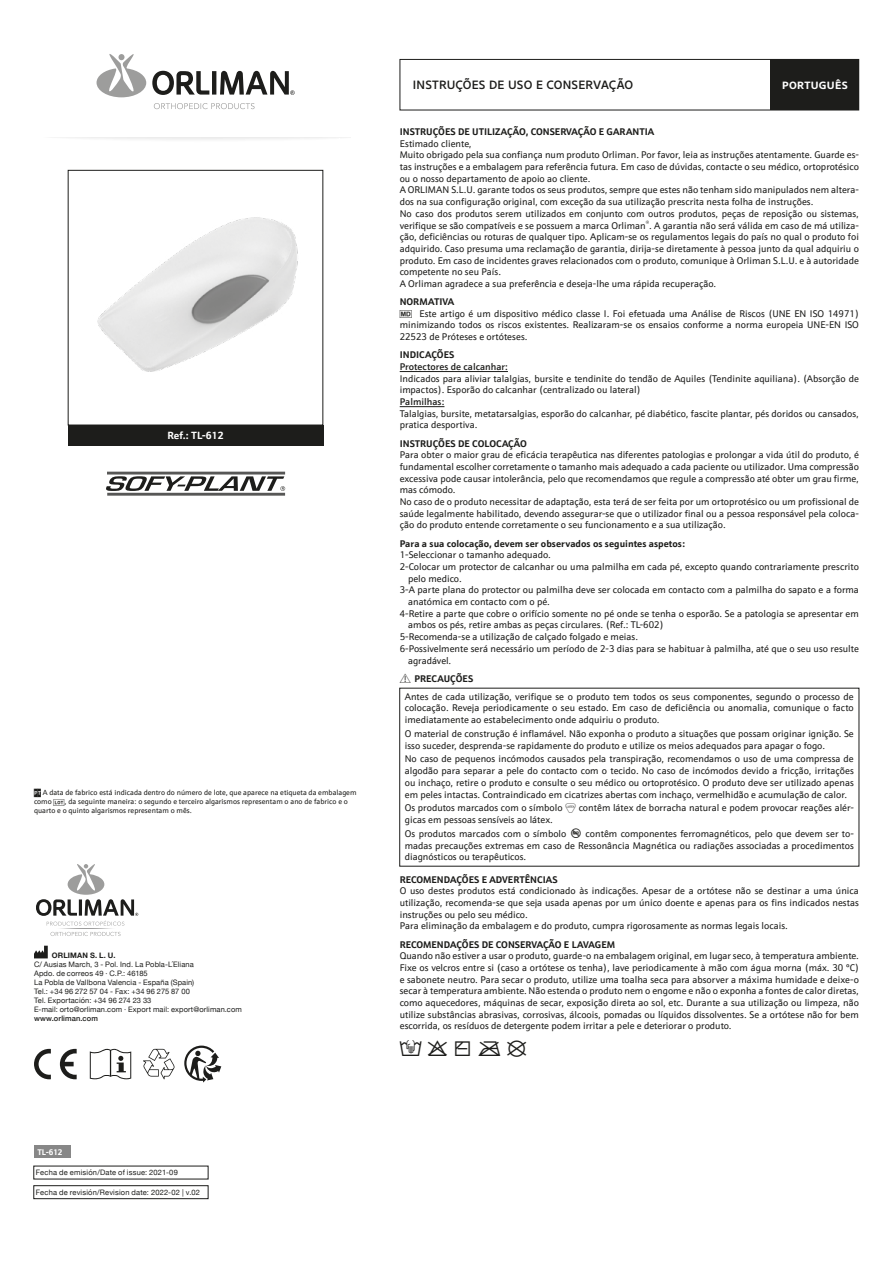
<style>
.page{position:relative;width:893px;height:1263px;background:#fff}
.page>*{position:absolute;margin:0;border:0;box-sizing:border-box;transform-origin:0 0}
.t1{font:500 12px "Core Sans NR";letter-spacing:.01em;color:#1d1d1b}
.t2{font:700 10.5px "Schnebel Sans ME";color:#fff}
.t3{font:700 10.5px "Core Sans NR";letter-spacing:.03em;color:#fff}
.t4{font:9.75px/11.7px "Schnebel Sans ME";color:#1d1d1b}
.t5{font:700 9.75px "Schnebel Sans ME";color:#1d1d1b}
.t6{font:500 9.75px "Schnebel Sans ME";color:#1d1d1b}
.t7{font:700 8.25px "Schnebel Sans ME";color:#fff}
.t8{font:7.5px/9px "Helvetica Neue";letter-spacing:.015em;color:#1d1d1b}
.t9{font:7.5px/9px "Schnebel Sans ME";color:#1d1d1b}
.t10{font:500 7.5px "Helvetica Neue";letter-spacing:.015em;color:#1d1d1b}
.t11{font:700 7.5px "Helvetica Neue";letter-spacing:.015em;color:#1d1d1b}
</style>
<div class="page">
<svg style="left:60px;top:137px;width:291px;height:3px"></svg>
<svg style="left:154px;top:103px;width:101px;height:6px"></svg>
<svg style="left:96px;top:54px;width:50px;height:43px"></svg>
<svg style="left:152px;top:71px;width:143px;height:24px"></svg>
<svg style="left:34px;top:946px;width:14px;height:12px"></svg>
<svg style="left:36px;top:864px;width:102px;height:62px"></svg>
<svg style="left:51px;top:932px;width:70px;height:4px"></svg>
<svg style="left:61px;top:928px;width:51px;height:1px"></svg>
<div style="left:34px;top:1145px;width:36px;height:13px;background:#878787"></div>
<div style="left:34px;top:1185px;width:174px;height:14px;border:1px solid #1d1d1b"></div>
<img style="left:97px;top:217px;width:201px;height:155px">
<div style="left:68px;top:425px;width:255px;height:20px;background:#1d1d1b"></div>
<hr style="left:107px;top:472px;width:178px;height:2px;background:#575756">
<hr style="left:107px;top:493px;width:178px;height:3px;background:#575756">
<svg style="left:106px;top:476px;width:179px;height:15px"></svg>
<div style="left:400px;top:59px;width:459px;height:51px;border:1px solid #1d1d1b"></div>
<div style="left:771px;top:59px;width:88px;height:51px;background:#1d1d1b"></div>
<hr style="left:400px;top:371px;width:108px;height:1px;background:#1d1d1b">
<hr style="left:400px;top:406px;width:44px;height:1px;background:#1d1d1b">
<svg style="left:34px;top:1049px;width:43px;height:30px"></svg>
<svg style="left:143px;top:1049px;width:32px;height:30px"></svg>
<svg style="left:184px;top:1045px;width:37px;height:37px"></svg>
<svg style="left:90px;top:1048px;width:41px;height:31px"></svg>
<p class="t2" style="left:167px;top:427px;width:58px">Ref.: TL-612</p>
<p class="t9" style="left:34px;top:788px;width:324px;text-indent:9px">A data de fabrico está indicada dentro do número de lote, que aparece na etiqueta da embalagem como</p>
<p class="t9" style="left:34px;top:797px;width:315px;text-indent:31px">, da seguinte maneira: o segundo e terceiro algarismos representam o ano de fabrico e o quarto e o quinto algarismos representam o mês.</p>
<p class="t11" style="left:52px;top:950px;width:65px">ORLIMAN S. L. U.</p>
<p class="t8" style="left:34px;top:961px;width:209px">C/ Ausias March, 3 - Pol. Ind. La Pobla-L´Eliana<br>Apdo. de correos 49 · C.P.: 46185<br>La Pobla de Vallbona Valencia - España (Spain)<br>Tel.: +34 96 272 57 04 - Fax: +34 96 275 87 00<br>Tel. Exportación: +34 96 274 23 33<br>E-mail: orto@orliman.com · Export mail: export@orliman.com</p>
<p class="t10" style="left:34px;top:1013px;width:65px">www.orliman.com</p>
<p class="t1" style="left:413px;top:77px;width:222px">INSTRUÇÕES DE USO E CONSERVAÇÃO</p>
<p class="t3" style="left:782px;top:78px;width:67px">PORTUGUÊS</p>
<p class="t5" style="left:400px;top:123px;width:256px">INSTRUÇÕES DE UTILIZAÇÃO, CONSERVAÇÃO E GARANTIA</p>
<p class="t4" style="left:400px;top:137px;width:461px">Estimado cliente,<br>Muito obrigado pela sua confiança num produto Orliman. Por favor, leia as instruções atentamente. Guarde es&shy;tas instruções e a embalagem para referência futura. Em caso de dúvidas, contacte o seu médico, ortoprotésico ou o nosso departamento de apoio ao cliente.<br>A ORLIMAN S.L.U. garante todos os seus produtos, sempre que estes não tenham sido manipulados nem altera&shy;dos na sua configuração original, com exceção da sua utilização prescrita nesta folha de instruções.<br>No caso dos produtos serem utilizados em conjunto com outros produtos, peças de reposição ou sistemas, verifique se são compatíveis e se possuem a marca Orliman<sup>®</sup>. A garantia não será válida em caso de má utiliza&shy;ção, deficiências ou roturas de qualquer tipo. Aplicam-se os regulamentos legais do país no qual o produto foi adquirido. Caso presuma uma reclamação de garantia, dirija-se diretamente à pessoa junto da qual adquiriu o produto. Em caso de incidentes graves relacionados com o produto, comunique à Orliman S.L.U. e à autoridade competente no seu País.<br>A Orliman agradece a sua preferência e deseja-lhe uma rápida recuperação.</p>
<p class="t5" style="left:400px;top:293px;width:56px">NORMATIVA</p>
<p class="t4" style="left:400px;top:307px;width:461px;text-align:justify;text-indent:20px">Este artigo é um dispositivo médico classe I. Foi efetuada uma Análise de Riscos (UNE EN ISO 14971) minimizando todos os riscos existentes. Realizaram-se os ensaios conforme a norma europeia UNE-EN ISO 22523 de Próteses e ortóteses.</p>
<p class="t5" style="left:400px;top:347px;width:56px">INDICAÇÕES</p>
<p class="t6" style="left:400px;top:359px;width:110px">Protectores de calcanhar:</p>
<p class="t4" style="left:400px;top:372px;width:461px">Indicados para aliviar talalgias, bursite e tendinite do tendão de Aquiles (Tendinite aquiliana). (Absorção de impactos). Esporão do calcanhar (centralizado ou lateral)</p>
<p class="t6" style="left:400px;top:394px;width:46px">Palmilhas:</p>
<p class="t4" style="left:400px;top:407px;width:461px">Talalgias, bursite, metatarsalgias, esporão do calcanhar, pé diabético, fascite plantar, pés doridos ou cansados, pratica desportiva.</p>
<p class="t5" style="left:400px;top:435px;width:129px">INSTRUÇÕES DE COLOCAÇÃO</p>
<p class="t4" style="left:400px;top:449px;width:461px">Para obter o maior grau de eficácia terapêutica nas diferentes patologias e prolongar a vida útil do produto, é fundamental escolher corretamente o tamanho mais adequado a cada paciente ou utilizador. Uma compressão excessiva pode causar intolerância, pelo que recomendamos que regule a compressão até obter um grau firme, mas cómodo.<br>No caso de o produto necessitar de adaptação, esta terá de ser feita por um ortoprotésico ou um profissional de saúde legalmente habilitado, devendo assegurar-se que o utilizador final ou a pessoa responsável pela coloca&shy;ção do produto entende corretamente o seu funcionamento e a sua utilização.</p>
<p class="t5" style="left:400px;top:535px;width:287px">Para a sua colocação, devem ser observados os seguintes aspetos:</p>
<p class="t4" style="left:400px;top:549px;width:153px">1-Seleccionar o tamanho adequado.</p>
<p class="t4" style="left:400px;top:561px;width:461px">2-Colocar um protector de calcanhar ou uma palmilha em cada pé, excepto quando contrariamente prescrito</p>
<p class="t4" style="left:408px;top:572px;width:55px">pelo medico.</p>
<p class="t4" style="left:400px;top:584px;width:461px">3-A parte plana do protector ou palmilha deve ser colocada em contacto com a palmilha do sapato e a forma</p>
<p class="t4" style="left:408px;top:596px;width:143px">anatómica em contacto com o pé.</p>
<p class="t4" style="left:400px;top:607px;width:461px">4-Retire a parte que cobre o orifício somente no pé onde se tenha o esporão. Se a patologia se apresentar em</p>
<p class="t4" style="left:408px;top:619px;width:257px">ambos os pés, retire ambas as peças circulares. (Ref.: TL-602)</p>
<p class="t4" style="left:400px;top:631px;width:240px">5-Recomenda-se a utilização de calçado folgado e meias.</p>
<p class="t4" style="left:400px;top:642px;width:461px">6-Possivelmente será necessário um período de 2-3 dias para se habituar à palmilha, até que o seu uso resulte</p>
<p class="t4" style="left:408px;top:654px;width:45px">agradável.</p>
<p class="t5" style="left:415px;top:670px;width:60px">PRECAUÇÕES</p>
<p class="t4" style="left:405px;top:690px;width:451px;text-align:justify">Antes de cada utilização, verifique se o produto tem todos os seus componentes, segundo o processo de colocação. Reveja periodicamente o seu estado. Em caso de deficiência ou anomalia, comunique o facto imediatamente ao estabelecimento onde adquiriu o produto.</p>
<p class="t4" style="left:405px;top:727px;width:451px">O material de construção é inflamável. Não exponha o produto a situações que possam originar ignição. Se isso suceder, desprenda-se rapidamente do produto e utilize os meios adequados para apagar o fogo.</p>
<p class="t4" style="left:405px;top:753px;width:451px;text-align:justify">No caso de pequenos incómodos causados pela transpiração, recomendamos o uso de uma compressa de algodão para separar a pele do contacto com o tecido. No caso de incómodos devido a fricção, irritações ou inchaço, retire o produto e consulte o seu médico ou ortoprotésico. O produto deve ser utilizado apenas em peles intactas. Contraindicado em cicatrizes abertas com inchaço, vermelhidão e acumulação de calor.</p>
<p class="t4" style="left:405px;top:802px;width:451px">Os produtos marcados com o símbolo ● contêm látex de borracha natural e podem provocar reações alér&shy;gicas em pessoas sensíveis ao látex.</p>
<p class="t4" style="left:405px;top:827px;width:451px;text-align:justify">Os produtos marcados com o símbolo □ contêm componentes ferromagnéticos, pelo que devem ser to&shy;madas precauções extremas em caso de Ressonância Magnética ou radiações associadas a procedimentos diagnósticos ou terapêuticos.</p>
<p class="t5" style="left:400px;top:871px;width:160px">RECOMENDAÇÕES E ADVERTÊNCIAS</p>
<p class="t4" style="left:400px;top:885px;width:461px">O uso destes produtos está condicionado às indicações. Apesar de a ortótese não se destinar a uma única utilização, recomenda-se que seja usada apenas por um único doente e apenas para os fins indicados nestas instruções ou pelo seu médico.<br>Para eliminação da embalagem e do produto, cumpra rigorosamente as normas legais locais.</p>
<p class="t5" style="left:400px;top:936px;width:217px">RECOMENDAÇÕES DE CONSERVAÇÃO E LAVAGEM</p>
<p class="t4" style="left:400px;top:950px;width:461px;text-align:justify">Quando não estiver a usar o produto, guarde-o na embalagem original, em lugar seco, à temperatura ambiente.<br>Fixe os velcros entre si (caso a ortótese os tenha), lave periodicamente à mão com água morna (máx. 30 ºC) e sabonete neutro. Para secar o produto, utilize uma toalha seca para absorver a máxima humidade e deixe-o secar à temperatura ambiente. Não estenda o produto nem o engome e não o exponha a fontes de calor diretas, como aquecedores, máquinas de secar, exposição direta ao sol, etc. Durante a sua utilização ou limpeza, não utilize substâncias abrasivas, corrosivas, álcoois, pomadas ou líquidos dissolventes. Se a ortótese não for bem escorrida, os resíduos de detergente podem irritar a pele e deteriorar o produto.</p>
<p class="t7" style="left:37px;top:1145px;width:27px">TL-612</p>
<p class="t8" style="left:36px;top:1168px;width:144px">Fecha de emisión/Date of issue: 2021-09</p>
<p class="t8" style="left:36px;top:1188px;width:166px">Fecha de revisión/Revision date: 2022-02 | v.02</p>
</div>
